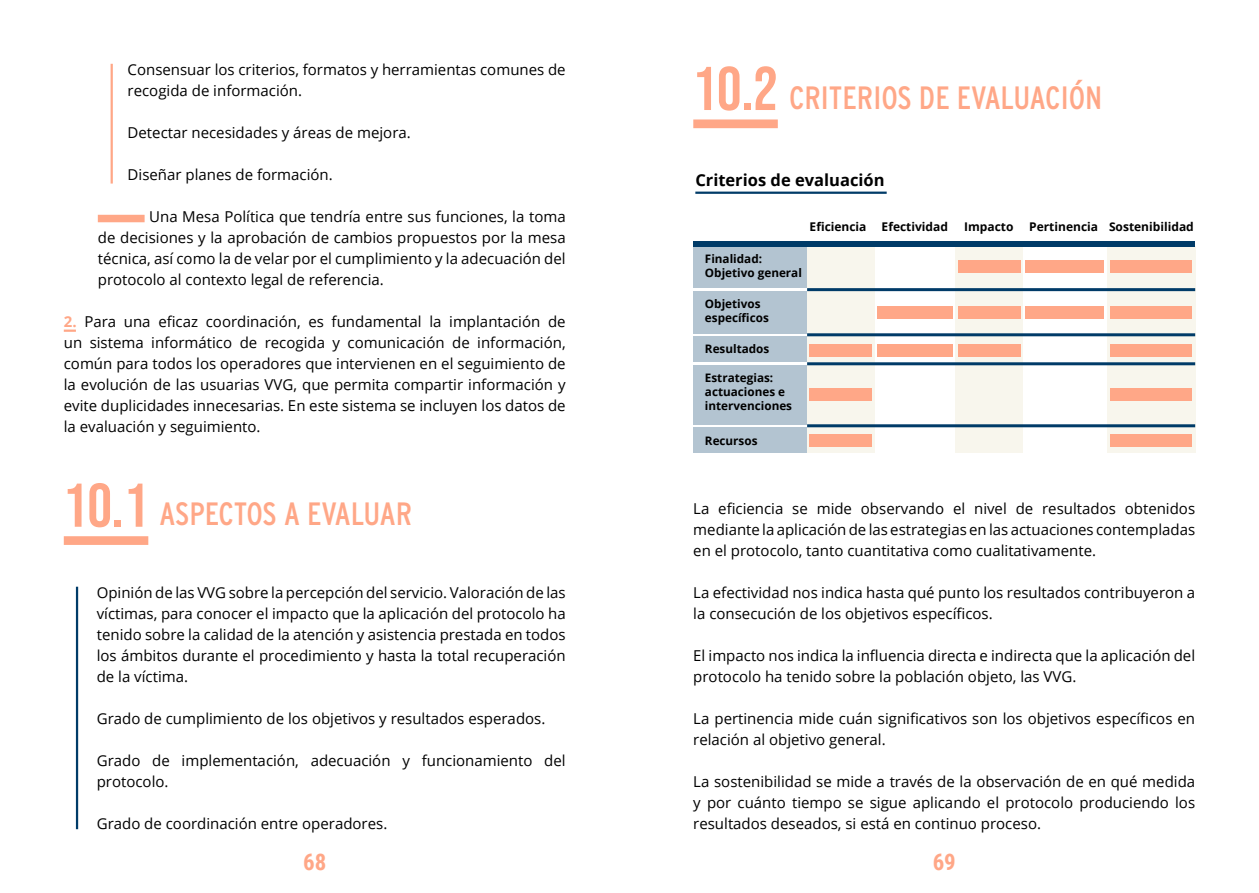
<style>
.page{position:relative;width:1259px;height:893px;background:#fff}
.page>*{position:absolute;margin:0;border:0;box-sizing:border-box;transform-origin:0 0}
.t1{font:condensed 32.25px "Interstate";color:#ffa787}
.t2{font:700 22.95px "Roboto Condensed";color:#ffa787}
.t3{font:700 16.5px "Open Sans";color:#000}
.t4{font:15px/21px "Open Sans";color:#000}
.t5{font:700 12px "Open Sans";color:#000}
.t6{font:700 11.7px/14.1px "Open Sans";color:#000}
.s1{font-weight:700;color:#ffa787}
.s2{font-family:"Bebas Neue";font-stretch:normal;font-size:61.65px}
</style>
<div class="page">
<div style="left:98px;top:215px;width:47px;height:7px;background:#ffa787"></div>
<hr style="left:111px;top:64px;width:2px;height:120px;background:#ffa787">
<svg style="left:64px;top:330px;width:12px;height:2px"></svg>
<div style="left:64px;top:536px;width:84px;height:9px;background:#ffa787"></div>
<hr style="left:76px;top:587px;width:2px;height:242px;background:#003b68">
<div style="left:693px;top:241px;width:114px;height:47px;background:#b3c4d1"></div>
<div style="left:693px;top:291px;width:114px;height:42px;background:#b3c4d1"></div>
<div style="left:693px;top:336px;width:114px;height:26px;background:#b3c4d1"></div>
<div style="left:693px;top:427px;width:114px;height:26px;background:#b3c4d1"></div>
<div style="left:693px;top:365px;width:114px;height:59px;background:#b3c4d1"></div>
<div style="left:807px;top:246px;width:67px;height:207px;background:#f8f6ed"></div>
<div style="left:955px;top:246px;width:67px;height:207px;background:#f8f6ed"></div>
<div style="left:1107px;top:246px;width:88px;height:207px;background:#f8f6ed"></div>
<div style="left:693px;top:119px;width:85px;height:9px;background:#ffa787"></div>
<div style="left:693px;top:241px;width:502px;height:5px;background:#003b68"></div>
<hr style="left:807px;top:288px;width:388px;height:3px;background:#003b68">
<hr style="left:807px;top:333px;width:388px;height:3px;background:#003b68">
<hr style="left:807px;top:362px;width:388px;height:3px;background:#003b68">
<hr style="left:807px;top:424px;width:388px;height:3px;background:#003b68">
<div style="left:809px;top:344px;width:63px;height:12px;background:#ffa787"></div>
<div style="left:809px;top:388px;width:63px;height:13px;background:#ffa787"></div>
<div style="left:809px;top:434px;width:63px;height:13px;background:#ffa787"></div>
<div style="left:877px;top:344px;width:76px;height:12px;background:#ffa787"></div>
<div style="left:877px;top:306px;width:76px;height:12px;background:#ffa787"></div>
<div style="left:1025px;top:306px;width:79px;height:12px;background:#ffa787"></div>
<div style="left:1025px;top:260px;width:79px;height:12px;background:#ffa787"></div>
<div style="left:1110px;top:344px;width:81px;height:12px;background:#ffa787"></div>
<div style="left:1110px;top:388px;width:81px;height:13px;background:#ffa787"></div>
<div style="left:1110px;top:434px;width:81px;height:13px;background:#ffa787"></div>
<div style="left:1110px;top:306px;width:81px;height:12px;background:#ffa787"></div>
<div style="left:1110px;top:260px;width:81px;height:12px;background:#ffa787"></div>
<div style="left:958px;top:344px;width:62px;height:12px;background:#ffa787"></div>
<div style="left:958px;top:306px;width:62px;height:12px;background:#ffa787"></div>
<div style="left:958px;top:260px;width:62px;height:12px;background:#ffa787"></div>
<hr style="left:695px;top:192px;width:191px;height:2px;background:#003b68">
<p class="t4" style="left:128px;top:59px;width:439px">Consensuar los criterios, formatos y herramientas comunes de recogida de información.</p>
<p class="t4" style="left:128px;top:122px;width:285px">Detectar necesidades y áreas de mejora.</p>
<p class="t4" style="left:128px;top:164px;width:207px">Diseñar planes de formación.</p>
<p class="t4" style="left:98px;top:206px;width:469px;text-align:justify;text-indent:51px">Una Mesa Política que tendría entre sus funciones, la toma de decisiones y la aprobación de cambios propuestos por la mesa técnica, así como la de velar por el cumplimiento y la adecuación del protocolo al contexto legal de referencia.</p>
<p class="t4" style="left:64px;top:311px;width:503px;text-align:justify"><span class="s1">2.</span> Para una eficaz coordinación, es fundamental la implantación de un sistema informático de recogida y comunicación de información, común para todos los operadores que intervienen en el seguimiento de la evolución de las usuarias VVG, que permita compartir información y evite duplicidades innecesarias. En este sistema se incluyen los datos de la evaluación y seguimiento.</p>
<h1 class="t1" style="left:63px;top:496px;width:351px"><span class="s2">10.1</span> ASPECTOS A EVALUAR</h1>
<p class="t4" style="left:97px;top:582px;width:470px;text-align:justify">Opinión de las VVG sobre la percepción del servicio. Valoración de las víctimas, para conocer el impacto que la aplicación del protocolo ha tenido sobre la calidad de la atención y asistencia prestada en todos los ámbitos durante el procedimiento y hasta la total recuperación de la víctima.</p>
<p class="t4" style="left:97px;top:708px;width:450px">Grado de cumplimiento de los objetivos y resultados esperados.</p>
<p class="t4" style="left:97px;top:750px;width:470px">Grado de implementación, adecuación y funcionamiento del protocolo.</p>
<p class="t4" style="left:97px;top:813px;width:292px">Grado de coordinación entre operadores.</p>
<h1 class="t1" style="left:692px;top:79px;width:412px"><span class="s2">10.2</span> CRITERIOS DE EVALUACIÓN</h1>
<p class="t3" style="left:695px;top:168px;width:191px">Criterios de evaluación</p>
<p class="t6" style="left:705px;top:252px;width:99px">Finalidad:<br>Objetivo general</p>
<p class="t6" style="left:705px;top:296px;width:65px">Objetivos específicos</p>
<p class="t6" style="left:705px;top:341px;width:66px">Resultados</p>
<p class="t6" style="left:705px;top:370px;width:89px">Estrategias: actuaciones e intervenciones</p>
<p class="t5" style="left:809px;top:219px;width:58px">Eficiencia</p>
<p class="t5" style="left:881px;top:219px;width:68px">Efectividad</p>
<p class="t5" style="left:964px;top:219px;width:51px">Impacto</p>
<p class="t5" style="left:1029px;top:219px;width:166px">Pertinencia Sostenibilidad</p>
<p class="t6" style="left:705px;top:433px;width:54px">Recursos</p>
<p class="t4" style="left:693px;top:498px;width:503px;text-align:justify">La eficiencia se mide observando el nivel de resultados obtenidos mediante la aplicación de las estrategias en las actuaciones contempladas en el protocolo, tanto cuantitativa como cualitativamente.</p>
<p class="t4" style="left:693px;top:582px;width:503px">La efectividad nos indica hasta qué punto los resultados contribuyeron a la consecución de los objetivos específicos.</p>
<p class="t4" style="left:693px;top:645px;width:503px">El impacto nos indica la influencia directa e indirecta que la aplicación del protocolo ha tenido sobre la población objeto, las VVG.</p>
<p class="t4" style="left:693px;top:708px;width:503px">La pertinencia mide cuán significativos son los objetivos específicos en relación al objetivo general.</p>
<p class="t4" style="left:693px;top:771px;width:503px;text-align:justify">La sostenibilidad se mide a través de la observación de en qué medida y por cuánto tiempo se sigue aplicando el protocolo produciendo los resultados deseados, si está en continuo proceso.</p>
<h2 class="t2" style="left:303px;top:846px;width:25px">68</h2>
<h2 class="t2" style="left:932px;top:846px;width:25px">69</h2>
</div>
